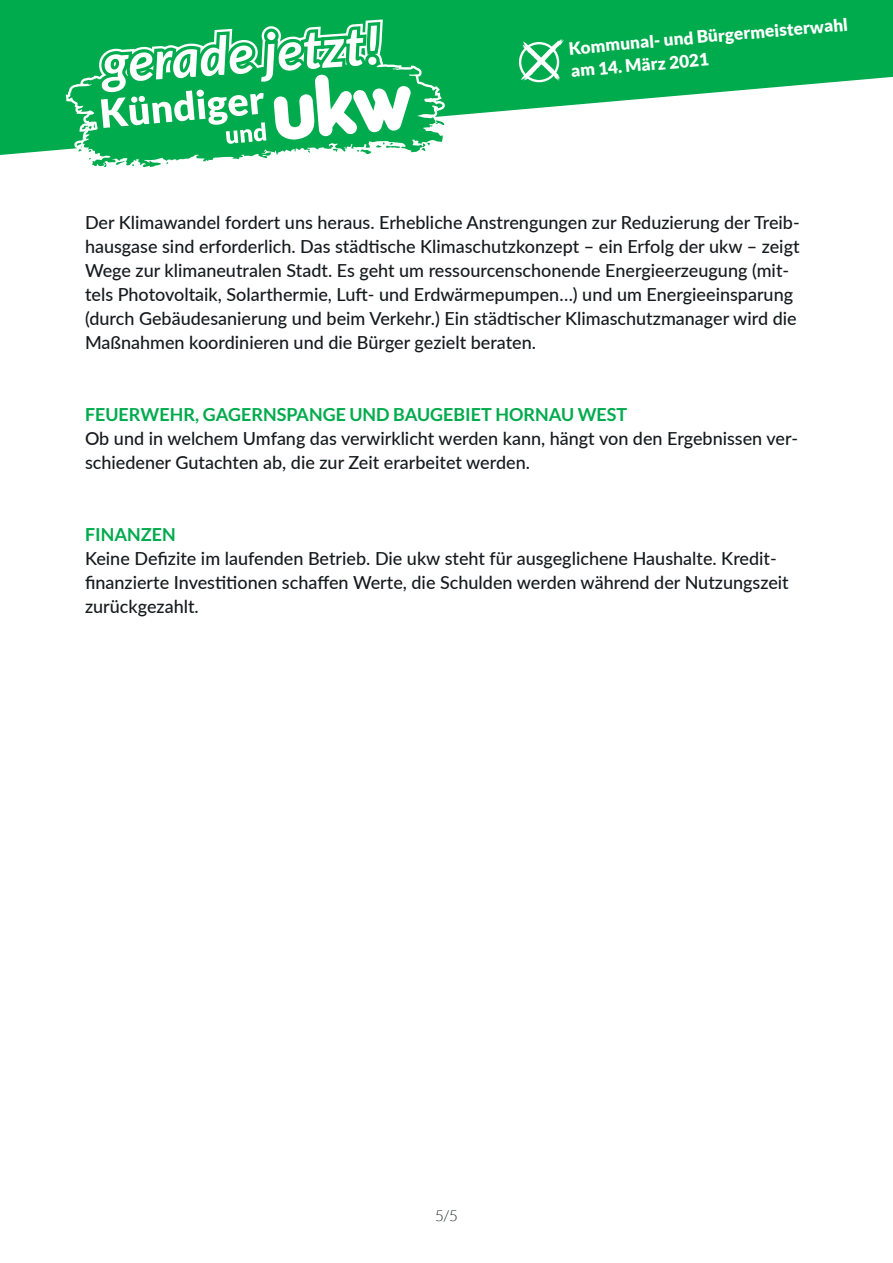
<style>
.page{position:relative;width:893px;height:1263px;background:#fff}
.page>*{position:absolute;margin:0;border:0;box-sizing:border-box;transform-origin:0 0}
.t1{font:500 18px/24px "Lato";color:#161b1e}
.t2{font:700 18px "Lato";color:#00ab4d}
.t3{font:900 17.25px/22.6px "Lato";color:#fff}
.t4{font:300 15px "Lato";color:#161b1e}
</style>
<div class="page">
<svg style="left:0;top:0;width:893px;height:155px;fill:#00ab4d"></svg>
<svg style="left:66px;top:19px;width:380px;height:136px"></svg>
<svg style="left:68px;top:22px;width:379px;height:146px"></svg>
<svg style="left:519px;top:39px;width:45px;height:43px"></svg>
<p class="t3" style="left:568px;top:37px;width:282px;rotate:-5deg">Kommunal- und Bürgermeisterwahl am 14. März 2021</p>
<p class="t1" style="left:85px;top:210px;width:716px">Der Klimawandel fordert uns heraus. Erhebliche Anstrengungen zur Reduzierung der Treib&shy;hausgase sind erforderlich. Das städtische Klimaschutzkonzept – ein Erfolg der ukw – zeigt Wege zur klimaneutralen Stadt. Es geht um ressourcenschonende Energieerzeugung (mit&shy;tels Photovoltaik, Solarthermie, Luft- und Erdwärmepumpen…) und um Energieeinsparung (durch Gebäudesanierung und beim Verkehr.) Ein städtischer Klimaschutzmanager wird die Maßnahmen koordinieren und die Bürger gezielt beraten.</p>
<p class="t2" style="left:85px;top:404px;width:544px">FEUERWEHR, GAGERNSPANGE UND BAUGEBIET HORNAU WEST</p>
<p class="t1" style="left:85px;top:426px;width:714px">Ob und in welchem Umfang das verwirklicht werden kann, hängt von den Ergebnissen ver&shy;schiedener Gutachten ab, die zur Zeit erarbeitet werden.</p>
<p class="t2" style="left:85px;top:524px;width:92px">FINANZEN</p>
<p class="t1" style="left:85px;top:546px;width:705px">Keine Defizite im laufenden Betrieb. Die ukw steht für ausgeglichene Haushalte. Kredit&shy;finanzierte Investitionen schaffen Werte, die Schulden werden während der Nutzungszeit zurückgezahlt.</p>
<p class="t4" style="left:435px;top:1207px;width:24px">5/5</p>
</div>
